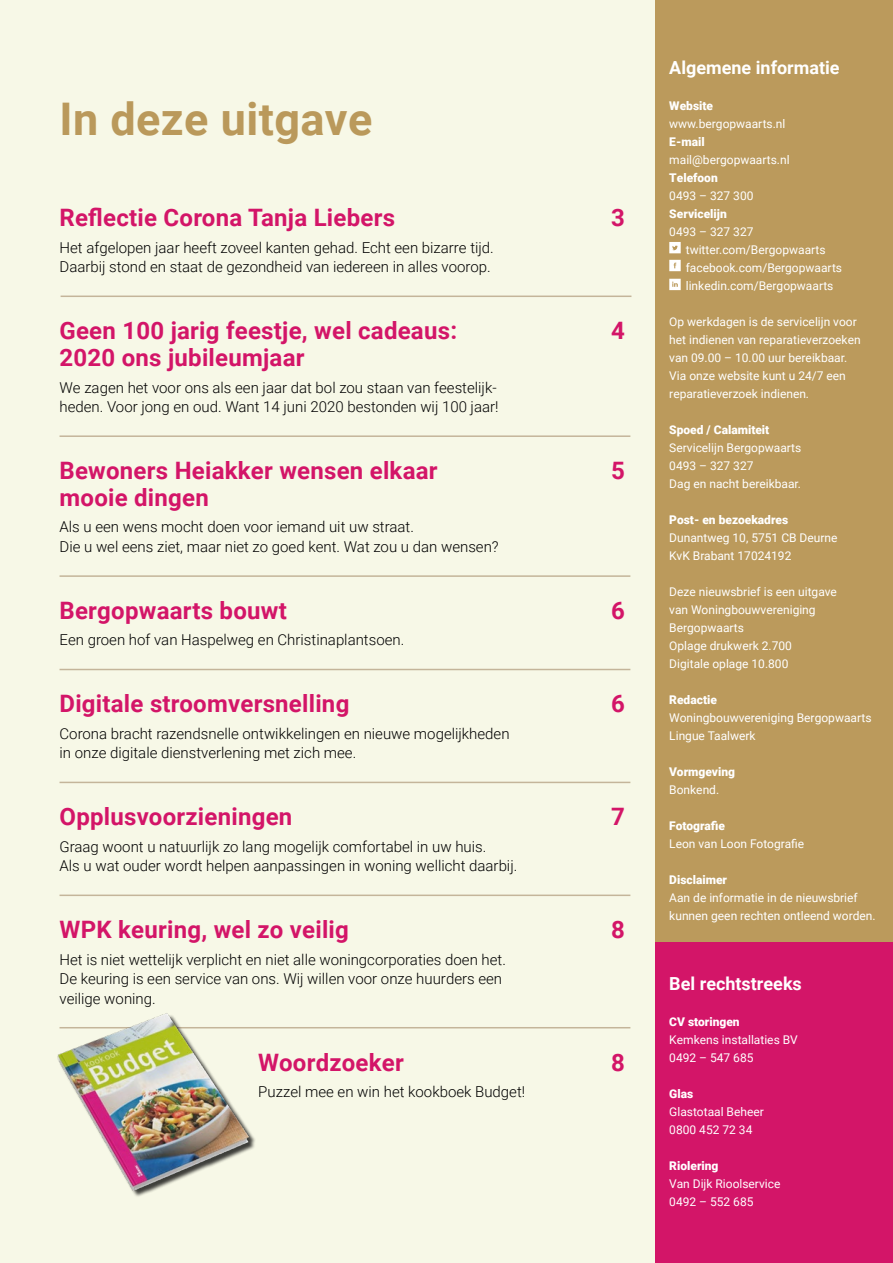
<style>
.page{position:relative;width:893px;height:1263px;background:#f7f8e7}
.page>*{position:absolute;margin:0;border:0;box-sizing:border-box;transform-origin:0 0}
.t1{font:700 45px "Roboto";letter-spacing:.01em;color:#ba995b}
.t2{font:700 24px/27px "Roboto";letter-spacing:.01em;color:#d31568}
.t3{font:700 18px "Roboto";color:#fff}
.t4{font:300 15px/19.5px "Roboto";color:#000}
.t5{font:12px/18px "Roboto";color:#fff}
.t6{font:900 12px "Roboto";color:#fff}
</style>
<div class="page">
<div style="left:656px;top:0;width:237px;height:1263px;background:#bb9a5c"></div>
<div style="left:656px;top:943px;width:237px;height:320px;background:#d31568"></div>
<svg style="left:669px;top:260px;width:12px;height:11px"></svg>
<svg style="left:669px;top:279px;width:12px;height:11px"></svg>
<svg style="left:669px;top:242px;width:12px;height:11px"></svg>
<hr style="left:61px;top:296px;width:570px;height:1px;background:#c4b59a">
<hr style="left:60px;top:435px;width:570px;height:2px;background:#c4b59a">
<hr style="left:60px;top:575px;width:570px;height:2px;background:#c4b59a">
<hr style="left:60px;top:669px;width:570px;height:1px;background:#c4b59a">
<hr style="left:60px;top:894px;width:570px;height:2px;background:#c4b59a">
<hr style="left:60px;top:1027px;width:570px;height:1px;background:#c4b59a">
<hr style="left:60px;top:782px;width:570px;height:1px;background:#c4b59a">
<img style="left:57px;top:1013px;width:201px;height:182px">
<h1 class="t1" style="left:60px;top:87px;width:314px">In deze uitgave</h1>
<h2 class="t2" style="left:60px;top:203px;width:337px">Reflectie Corona Tanja Liebers</h2>
<h2 class="t2" style="left:611px;top:203px;width:15px">3</h2>
<p class="t4" style="left:60px;top:237px;width:436px">Het afgelopen jaar heeft zoveel kanten gehad. Echt een bizarre tijd.<br>Daarbij stond en staat de gezondheid van iedereen in alles voorop.</p>
<h2 class="t2" style="left:60px;top:316px;width:399px">Geen 100 jarig feestje, wel cadeaus:<br>2020 ons jubileumjaar</h2>
<h2 class="t2" style="left:611px;top:316px;width:15px">4</h2>
<p class="t4" style="left:60px;top:377px;width:441px">We zagen het voor ons als een jaar dat bol zou staan van feestelijk&shy;heden. Voor jong en oud. Want 14 juni 2020 bestonden wij 100 jaar!</p>
<h2 class="t2" style="left:60px;top:456px;width:380px">Bewoners Heiakker wensen elkaar mooie dingen</h2>
<h2 class="t2" style="left:611px;top:456px;width:15px">5</h2>
<p class="t4" style="left:60px;top:517px;width:441px">Als u een wens mocht doen voor iemand uit uw straat.<br>Die u wel eens ziet, maar niet zo goed kent. Wat zou u dan wensen?</p>
<h2 class="t2" style="left:60px;top:596px;width:229px">Bergopwaarts bouwt</h2>
<h2 class="t2" style="left:611px;top:596px;width:15px">6</h2>
<p class="t4" style="left:60px;top:630px;width:346px">Een groen hof van Haspelweg en Christinaplantsoen.</p>
<h2 class="t2" style="left:60px;top:689px;width:291px">Digitale stroomversnelling</h2>
<h2 class="t2" style="left:611px;top:689px;width:15px">6</h2>
<p class="t4" style="left:60px;top:723px;width:452px">Corona bracht razendsnelle ontwikkelingen en nieuwe mogelijkheden in onze digitale dienstverlening met zich mee.</p>
<h2 class="t2" style="left:60px;top:802px;width:234px">Opplusvoorzieningen</h2>
<h2 class="t2" style="left:611px;top:802px;width:15px">7</h2>
<p class="t4" style="left:60px;top:836px;width:459px">Graag woont u natuurlijk zo lang mogelijk comfortabel in uw huis.<br>Als u wat ouder wordt helpen aanpassingen in woning wellicht daarbij.</p>
<h2 class="t2" style="left:60px;top:915px;width:291px">WPK keuring, wel zo veilig</h2>
<h2 class="t2" style="left:611px;top:915px;width:15px">8</h2>
<p class="t4" style="left:60px;top:949px;width:448px">Het is niet wettelijk verplicht en niet alle woningcorporaties doen het.<br>De keuring is een service van ons. Wij willen voor onze huurders een veilige woning.</p>
<h2 class="t2" style="left:258px;top:1048px;width:147px">Woordzoeker</h2>
<h2 class="t2" style="left:611px;top:1048px;width:15px">8</h2>
<p class="t4" style="left:258px;top:1081px;width:268px">Puzzel mee en win het kookboek Budget!</p>
<p class="t3" style="left:669px;top:54px;width:172px">Algemene informatie</p>
<p class="t6" style="left:669px;top:97px;width:45px">Website</p>
<p class="t5" style="left:669px;top:114px;width:118px">www.bergopwaarts.nl</p>
<p class="t6" style="left:669px;top:133px;width:37px">E-mail</p>
<p class="t5" style="left:669px;top:150px;width:122px">mail@bergopwaarts.nl</p>
<p class="t6" style="left:669px;top:169px;width:50px">Telefoon</p>
<p class="t5" style="left:669px;top:186px;width:86px">0493 – 327 300</p>
<p class="t6" style="left:669px;top:205px;width:59px">Servicelijn</p>
<p class="t5" style="left:686px;top:222px;width:158px;text-indent:-16px">0493 – 327 327 twitter.com/Bergopwaarts facebook.com/Bergopwaarts linkedin.com/Bergopwaarts</p>
<p class="t5" style="left:669px;top:312px;width:193px">Op werkdagen is de servicelijn voor het indienen van reparatieverzoeken van 09.00 – 10.00 uur bereikbaar.<br>Via onze website kunt u 24/7 een reparatieverzoek indienen.</p>
<p class="t6" style="left:669px;top:421px;width:102px">Spoed / Calamiteit</p>
<p class="t5" style="left:669px;top:438px;width:134px">Servicelijn Bergopwaarts<br>0493 – 327 327<br>Dag en nacht bereikbaar.</p>
<p class="t6" style="left:669px;top:511px;width:120px">Post- en bezoekadres</p>
<p class="t5" style="left:669px;top:528px;width:170px">Dunantweg 10, 5751 CB Deurne<br>KvK Brabant 17024192</p>
<p class="t5" style="left:669px;top:582px;width:169px">Deze nieuwsbrief is een uitgave van Woningbouwvereniging<br>Bergopwaarts<br>Oplage drukwerk 2.700<br>Digitale oplage 10.800</p>
<p class="t6" style="left:669px;top:691px;width:49px">Redactie</p>
<p class="t5" style="left:669px;top:708px;width:204px">Woningbouwvereniging Bergopwaarts<br>Lingue Taalwerk</p>
<p class="t6" style="left:669px;top:763px;width:67px">Vormgeving</p>
<p class="t5" style="left:669px;top:780px;width:51px">Bonkend.</p>
<p class="t6" style="left:669px;top:817px;width:57px">Fotografie</p>
<p class="t5" style="left:669px;top:834px;width:136px">Leon van Loon Fotografie</p>
<p class="t6" style="left:669px;top:871px;width:59px">Disclaimer</p>
<p class="t5" style="left:669px;top:888px;width:208px">Aan de informatie in de nieuwsbrief kunnen geen rechten ontleend worden.</p>
<p class="t3" style="left:669px;top:971px;width:134px">Bel rechtstreeks</p>
<p class="t6" style="left:669px;top:1013px;width:72px">CV storingen</p>
<p class="t5" style="left:669px;top:1030px;width:130px">Kemkens installaties BV<br>0492 – 547 685</p>
<p class="t6" style="left:669px;top:1085px;width:25px">Glas</p>
<p class="t5" style="left:669px;top:1102px;width:96px">Glastotaal Beheer<br>0800 452 72 34</p>
<p class="t6" style="left:669px;top:1157px;width:51px">Riolering</p>
<p class="t5" style="left:669px;top:1174px;width:113px">Van Dijk Rioolservice<br>0492 – 552 685</p>
</div>
